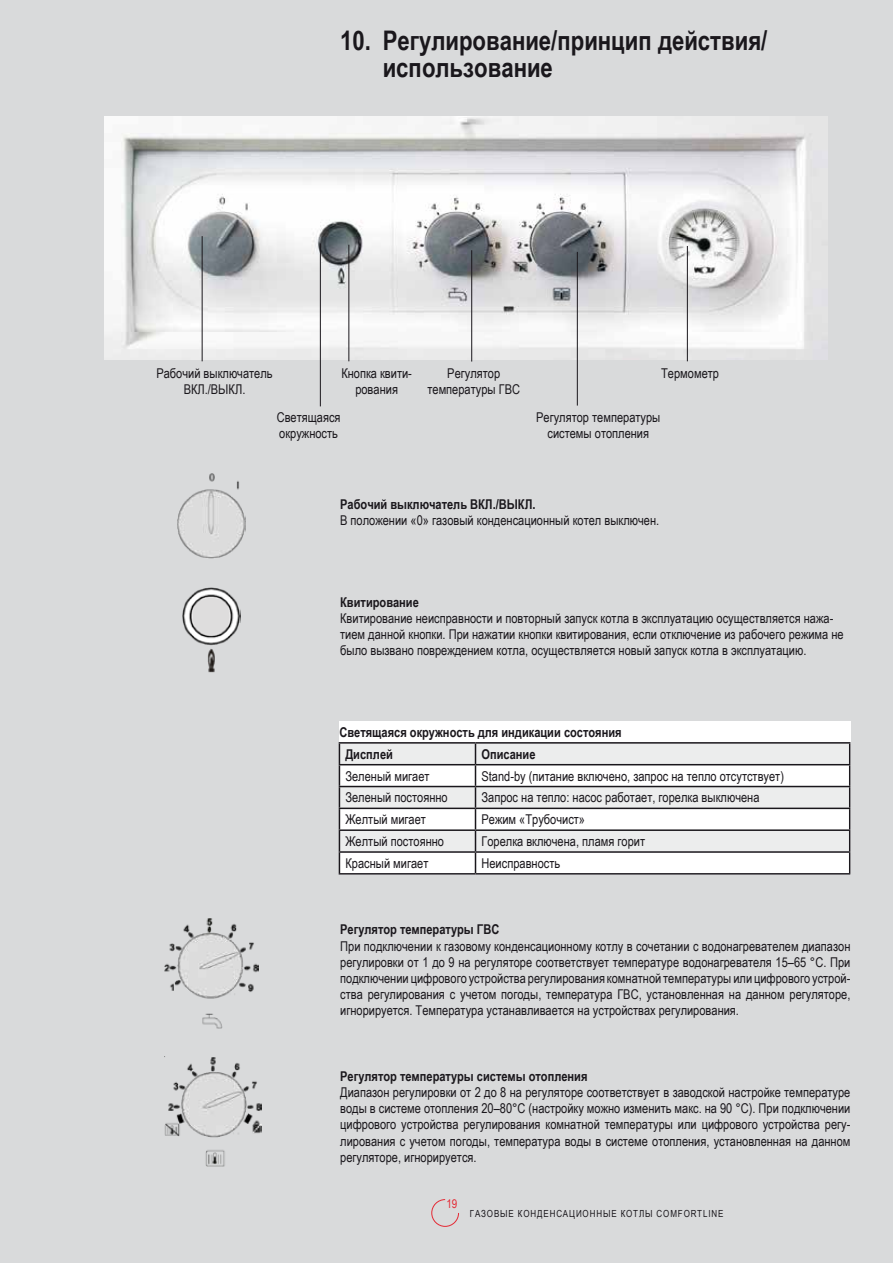
<style>
.page{position:relative;width:893px;height:1263px;background:#d9dadb}
.page>*{position:absolute;margin:0;border:0;box-sizing:border-box;transform-origin:0 0}
.t1{font:700 27px/27px "Arial Narrow";color:#1a171c}
.t2{font:13.5px/16.2px "Arial Narrow";color:#1a171c;text-align:center}
.t3{font:700 13.5px/21.9px "Arial Narrow";color:#1a171c}
.t4{font:12px "Arial Narrow";color:#e42934}
.t5{font:9.75px "Arial Narrow";letter-spacing:.09em;color:#1a171c}
</style>
<div class="page">
<svg style="left:431px;top:1199px;width:28px;height:28px"></svg>
<img style="left:164px;top:918px;width:94px;height:110px">
<img style="left:164px;top:1056px;width:97px;height:110px">
<img style="left:177px;top:473px;width:69px;height:85px">
<img style="left:182px;top:587px;width:59px;height:85px">
<img style="left:105px;top:116px;width:723px;height:243px">
<hr style="left:202px;top:236px;width:1px;height:125px;background:#1a171c">
<hr style="left:471px;top:250px;width:1px;height:112px;background:#1a171c">
<hr style="left:687px;top:246px;width:1px;height:115px;background:#1a171c">
<hr style="left:348px;top:245px;width:1px;height:116px;background:#1a171c">
<hr style="left:577px;top:252px;width:1px;height:154px;background:#1a171c">
<hr style="left:320px;top:243px;width:1px;height:163px;background:#1a171c">
<div style="left:339px;top:721px;width:511px;height:153px;background:#fff"></div>
<svg style="left:340px;top:744px;width:509px;height:107px;fill:#eceded"></svg>
<hr style="left:339px;top:742px;width:136px;height:2px;background:#1a171c">
<hr style="left:475px;top:742px;width:375px;height:2px;background:#1a171c">
<hr style="left:339px;top:764px;width:136px;height:1px;background:#1a171c">
<hr style="left:475px;top:764px;width:375px;height:1px;background:#1a171c">
<hr style="left:339px;top:786px;width:136px;height:1px;background:#1a171c">
<hr style="left:475px;top:786px;width:375px;height:1px;background:#1a171c">
<hr style="left:339px;top:808px;width:136px;height:1px;background:#1a171c">
<hr style="left:475px;top:808px;width:375px;height:1px;background:#1a171c">
<hr style="left:339px;top:829px;width:136px;height:2px;background:#1a171c">
<hr style="left:475px;top:829px;width:375px;height:2px;background:#1a171c">
<hr style="left:339px;top:851px;width:136px;height:2px;background:#1a171c">
<svg style="left:339px;top:744px;width:1px;height:129px"></svg>
<hr style="left:475px;top:851px;width:375px;height:2px;background:#1a171c">
<svg style="left:475px;top:744px;width:1px;height:129px"></svg>
<svg style="left:849px;top:744px;width:1px;height:129px"></svg>
<hr style="left:339px;top:873px;width:136px;height:1px;background:#1a171c">
<hr style="left:475px;top:873px;width:375px;height:1px;background:#1a171c">
<h1 class="t1" style="left:383px;top:25px;width:386px;text-indent:-43px">10. Регулирование/принцип действия/ использование</h1>
<p class="t2" style="left:156px;top:364px;width:118px">Рабочий выключатель<br>ВКЛ./ВЫКЛ.</p>
<p class="t2" style="left:427px;top:364px;width:94px">Регулятор температуры ГВС</p>
<p class="t2" style="left:341px;top:364px;width:72px">Кнопка квити&shy;рования</p>
<p class="t2" style="left:661px;top:364px;width:59px">Термометр</p>
<p class="t2" style="left:277px;top:409px;width:65px;text-align:left">Светящаяся окружность</p>
<p class="t2" style="left:536px;top:409px;width:126px">Регулятор температуры системы отопления</p>
<p class="t3" style="left:340px;top:493px;width:197px">Рабочий выключатель ВКЛ./ВЫКЛ.</p>
<p class="t2" style="left:340px;top:512px;width:321px">В положении «0» газовый конденсационный котел выключен.</p>
<p class="t3" style="left:340px;top:590px;width:80px">Квитирование</p>
<p class="t2" style="left:340px;top:610px;width:505px;text-align:left">Квитирование неисправности и повторный запуск котла в эксплуатацию осуществляется нажа&shy;тием данной кнопки. При нажатии кнопки квитирования, если отключение из рабочего режима не было вызвано повреждением котла, осуществляется новый запуск котла в эксплуатацию.</p>
<p class="t3" style="left:345px;top:720px;width:278px;text-indent:-6px">Светящаяся окружность для индикации состояния<br>Дисплей</p>
<p class="t3" style="left:481px;top:742px;width:56px">Описание</p>
<p class="t2" style="left:345px;top:767px;width:86px">Зеленый мигает</p>
<p class="t2" style="left:481px;top:767px;width:304px">Stand-by (питание включено, запрос на тепло отсутствует)</p>
<p class="t2" style="left:345px;top:789px;width:104px">Зеленый постоянно</p>
<p class="t2" style="left:481px;top:789px;width:279px">Запрос на тепло: насос работает, горелка выключена</p>
<p class="t2" style="left:345px;top:811px;width:82px">Желтый мигает</p>
<p class="t2" style="left:481px;top:811px;width:105px">Режим «Трубочист»</p>
<p class="t2" style="left:345px;top:833px;width:100px">Желтый постоянно</p>
<p class="t2" style="left:481px;top:833px;width:165px">Горелка включена, пламя горит</p>
<p class="t2" style="left:345px;top:854px;width:85px">Красный мигает</p>
<p class="t2" style="left:481px;top:854px;width:80px">Неисправность</p>
<p class="t3" style="left:340px;top:918px;width:161px">Регулятор температуры ГВС</p>
<p class="t2" style="left:340px;top:937px;width:512px;text-align:justify">При подключении к газовому конденсационному котлу в сочетании с водонагревателем диапазон регулировки от 1 до 9 на регуляторе соответствует температуре водонагревателя 15–65 °C. При подключении цифрового устройства регулирования комнатной температурыили цифрового устрой&shy;ства регулирования с учетом погоды, температура ГВС, установленная на данном регуляторе, игнорируется. Температура устанавливается на устройствах регулирования.</p>
<p class="t3" style="left:340px;top:1064px;width:249px">Регулятор температуры системы отопления</p>
<p class="t2" style="left:340px;top:1084px;width:512px;text-align:justify">Диапазон регулировки от 2 до 8 на регуляторе соответствует в заводской настройке температуре воды в системе отопления 20–80°C (настройку можно изменить макс. на 90 °C). При подключении цифрового устройства регулирования комнатной температуры или цифрового устройства регу&shy;лирования с учетом погоды, температура воды в системе отопления, установленная на данном регуляторе, игнорируется.</p>
<p class="t4" style="left:446px;top:1195px;width:12px">19</p>
<p class="t5" style="left:470px;top:1206px;width:255px">ГАЗОВЫЕ КОНДЕНСАЦИОННЫЕ КОТЛЫ COMFORTLINE</p>
</div>
